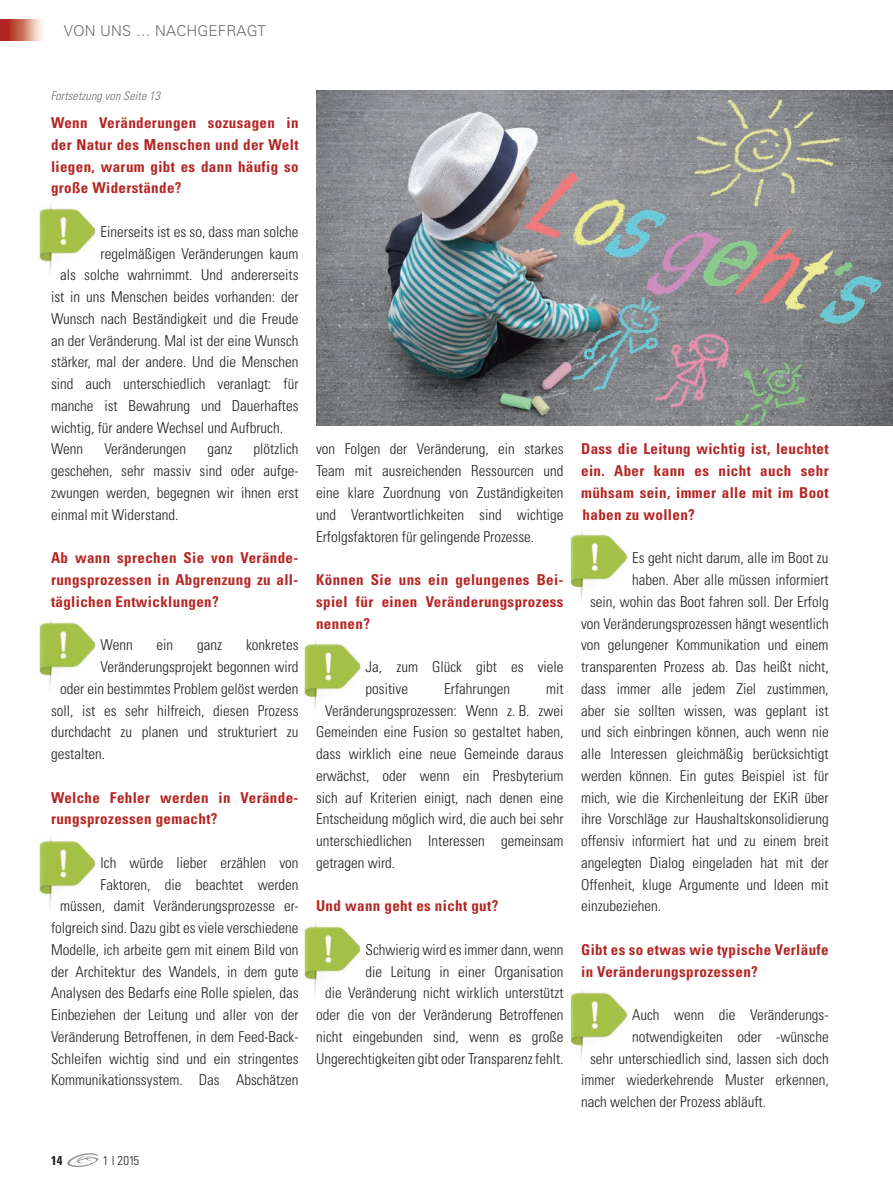
<style>
.page{position:relative;width:893px;height:1191px;background:#fff}
.page>*{position:absolute;margin:0;border:0;box-sizing:border-box;transform-origin:0 0}
.t1{font:300 condensed 15px/21.8px "Univers";color:#231f20;text-align:justify}
.t2{font:700 condensed 15px/21.8px "Univers";letter-spacing:.025em;color:#b42624;text-align:justify}
.t3{font:300 15px "Univers";letter-spacing:.01em;color:#6c6d70}
.t4{font:300 condensed 12.75px "Univers";color:#231f20}
.t5{font:700 condensed 12.75px "Univers";color:#231f20}
.t6{font:italic 300 condensed 12px "Univers";letter-spacing:.01em;color:#6c6d70}
</style>
<div class="page">
<img style="left:844px;top:90px;width:33px;height:1px">
<img style="left:877px;top:90px;width:16px;height:1px">
<img style="left:570px;top:531px;width:58px;height:69px">
<img style="left:570px;top:989px;width:58px;height:69px">
<img style="left:303px;top:640px;width:58px;height:73px">
<img style="left:303px;top:923px;width:58px;height:72px">
<img style="left:38px;top:837px;width:58px;height:73px">
<img style="left:38px;top:619px;width:58px;height:72px">
<img style="left:38px;top:205px;width:58px;height:72px">
<img style="left:316px;top:91px;width:577px;height:334px">
<img style="left:0;top:19px;width:43px;height:21px">
<svg style="left:67px;top:1153px;width:32px;height:14px"></svg>
<p class="t3" style="left:64px;top:22px;width:204px">VON UNS … NACHGEFRAGT</p>
<p class="t6" style="left:51px;top:88px;width:111px">Fortsetzung von Seite 13</p>
<p class="t2" style="left:51px;top:112px;width:249px">Wenn Veränderungen sozusagen in der Natur des Menschen und der Welt liegen, warum gibt es dann häufig so große Widerstände?</p>
<p class="t1" style="left:101px;top:220px;width:199px">Einerseits ist es so, dass man solche</p>
<p class="t1" style="left:101px;top:242px;width:200px">regelmäßigen Verände rungen kaum</p>
<p class="t1" style="left:60px;top:264px;width:240px">als solche wahrnimmt. Und andererseits</p>
<p class="t1" style="left:51px;top:286px;width:249px">ist in uns Menschen beides vorhanden: der</p>
<p class="t1" style="left:51px;top:307px;width:249px">Wunsch nach Beständigkeit und die Freude</p>
<p class="t1" style="left:51px;top:329px;width:249px">an der Veränderung. Mal ist der eine Wunsch</p>
<p class="t1" style="left:51px;top:351px;width:249px">stärker, mal der andere. Und die Menschen</p>
<p class="t1" style="left:51px;top:373px;width:249px">sind auch unterschiedlich veranlagt: für</p>
<p class="t1" style="left:51px;top:394px;width:249px">manche ist Bewahrung und Dauerhaftes</p>
<p class="t1" style="left:51px;top:416px;width:234px">wichtig, für andere Wechsel und Aufbruch.</p>
<p class="t1" style="left:51px;top:438px;width:34px">Wenn</p>
<p class="t1" style="left:104px;top:438px;width:83px">Veränderungen</p>
<p class="t1" style="left:207px;top:438px;width:26px">ganz</p>
<p class="t1" style="left:51px;top:438px;width:249px;text-indent:203px">plötzlich geschehen, sehr massiv sind oder aufge&shy;zwungen werden, begegnen wir ihnen erst einmal mit Widerstand.</p>
<p class="t2" style="left:51px;top:547px;width:249px">Ab wann sprechen Sie von Verände&shy;rungsprozessen in Abgrenzung zu all&shy;täglichen Entwicklungen?</p>
<p class="t1" style="left:101px;top:634px;width:34px">Wenn</p>
<p class="t1" style="left:157px;top:634px;width:18px">ein</p>
<p class="t1" style="left:197px;top:634px;width:26px">ganz</p>
<p class="t1" style="left:246px;top:634px;width:54px">konkretes</p>
<p class="t1" style="left:101px;top:655px;width:200px">Veränderungsprojekt begonnen wird</p>
<p class="t1" style="left:60px;top:677px;width:240px">oder ein bestimmtes Problem gelöst werden</p>
<p class="t1" style="left:51px;top:699px;width:249px">soll, ist es sehr hilfreich, diesen Prozess</p>
<p class="t1" style="left:51px;top:721px;width:249px">durchdacht zu planen und strukturiert zu</p>
<p class="t1" style="left:51px;top:742px;width:56px">gestalten.</p>
<p class="t2" style="left:51px;top:786px;width:249px">Welche Fehler werden in Verände&shy;rungs prozessen gemacht?</p>
<p class="t1" style="left:51px;top:851px;width:249px;text-align:right">Ich würde lieber erzählen von Faktoren, die beachtet werden<br>müssen, damit Veränderungsprozesse er&shy;folgreich sind. Dazu gibt es viele verschiedene Modelle, ich arbeite gern mit einem Bild von der Architektur des Wandels, in dem gute Analysen des Bedarfs eine Rolle spielen, das Einbeziehen der Leitung und aller von der Veränderung Betroffenen, in dem Feed-Back-Schleifen wichtig sind und ein stringentes Kommunikationssystem. Das Abschätzen</p>
<p class="t1" style="left:316px;top:438px;width:249px">von Folgen der Veränderung, ein starkes Team mit ausreichenden Ressourcen und eine klare Zuordnung von Zuständigkeiten und Verantwortlichkeiten sind wichtige Erfolgsfaktoren für gelingende Prozesse.</p>
<p class="t2" style="left:316px;top:568px;width:249px">Können Sie uns ein gelungenes Bei&shy;spiel für einen Veränderungsprozess nennen?</p>
<p class="t1" style="left:366px;top:655px;width:200px">Ja, zum Glück gibt es viele positive</p>
<p class="t1" style="left:444px;top:677px;width:67px">Erfahrungen</p>
<p class="t1" style="left:546px;top:677px;width:19px">mit</p>
<p class="t1" style="left:325px;top:699px;width:240px">Veränderungsprozessen: Wenn z. B. zwei</p>
<p class="t1" style="left:316px;top:721px;width:249px">Gemeinden eine Fusion so gestaltet haben,</p>
<p class="t1" style="left:316px;top:742px;width:249px">dass wirklich eine neue Gemeinde daraus</p>
<p class="t1" style="left:316px;top:764px;width:249px">erwächst, oder wenn ein Presbyterium</p>
<p class="t1" style="left:316px;top:786px;width:249px">sich auf Kriterien einigt, nach denen eine</p>
<p class="t1" style="left:316px;top:808px;width:249px">Entscheidung möglich wird, die auch bei sehr</p>
<p class="t1" style="left:316px;top:829px;width:249px">unterschiedlichen Interessen gemeinsam</p>
<p class="t1" style="left:316px;top:851px;width:81px">getragen wird.</p>
<p class="t2" style="left:316px;top:895px;width:184px">Und wann geht es nicht gut?</p>
<p class="t1" style="left:316px;top:938px;width:249px;text-align:right">Schwierig wird es immer dann, wenn<br>die Leitung in einer Organisation<br>die Veränderung nicht wirklich unterstützt oder die von der Veränderung Betroffenen nicht eingebunden sind, wenn es große Ungerechtigkeiten gibt oder Transparenz fehlt.</p>
<p class="t2" style="left:581px;top:438px;width:249px">Dass die Leitung wichtig ist, leuchtet ein. Aber kann es nicht auch sehr mühsam sein, immer alle mit im Boot haben zu wollen?</p>
<p class="t1" style="left:632px;top:547px;width:198px">Es geht nicht darum, alle im Boot zu</p>
<p class="t1" style="left:632px;top:568px;width:198px">haben. Aber alle müssen informiert</p>
<p class="t1" style="left:590px;top:590px;width:240px">sein, wohin das Boot fahren soll. Der Erfolg</p>
<p class="t1" style="left:581px;top:612px;width:249px">von Veränderungsprozessen hängt wesentlich</p>
<p class="t1" style="left:581px;top:634px;width:249px">von gelungener Kommunikation und einem</p>
<p class="t1" style="left:581px;top:655px;width:249px">transparenten Prozess ab. Das heißt nicht,</p>
<p class="t1" style="left:581px;top:677px;width:249px">dass immer alle jedem Ziel zustimmen,</p>
<p class="t1" style="left:581px;top:699px;width:249px">aber sie sollten wissen, was geplant ist</p>
<p class="t1" style="left:581px;top:721px;width:249px">und sich einbringen können, auch wenn nie</p>
<p class="t1" style="left:581px;top:742px;width:249px">alle Interessen gleichmäßig berücksichtigt</p>
<p class="t1" style="left:581px;top:764px;width:249px">werden können. Ein gutes Beispiel ist für</p>
<p class="t1" style="left:581px;top:786px;width:249px">mich, wie die Kirchenleitung der EKiR über</p>
<p class="t1" style="left:581px;top:808px;width:249px">ihre Vorschläge zur Haushaltskonsolidierung</p>
<p class="t1" style="left:581px;top:829px;width:249px">offensiv informiert hat und zu einem breit</p>
<p class="t1" style="left:581px;top:851px;width:249px">angelegten Dialog eingeladen hat mit der</p>
<p class="t1" style="left:581px;top:873px;width:249px">Offenheit, kluge Argumente und Ideen mit</p>
<p class="t1" style="left:581px;top:895px;width:81px">einzubeziehen.</p>
<p class="t2" style="left:581px;top:938px;width:249px">Gibt es so etwas wie typische Verläufe in Veränderungsprozessen?</p>
<p class="t1" style="left:632px;top:1003px;width:198px">Auch wenn die Veränderungs-</p>
<p class="t1" style="left:632px;top:1025px;width:198px">notwendigkeiten oder -wünsche</p>
<p class="t1" style="left:590px;top:1047px;width:240px">sehr unterschiedlich sind, lassen sich doch</p>
<p class="t1" style="left:581px;top:1069px;width:249px">immer wiederkehrende Muster erkennen,</p>
<p class="t1" style="left:581px;top:1090px;width:186px">nach welchen der Prozess abläuft.</p>
<p class="t5" style="left:51px;top:1153px;width:13px">14</p>
<p class="t4" style="left:103px;top:1153px;width:38px">1 l 2015</p>
</div>
